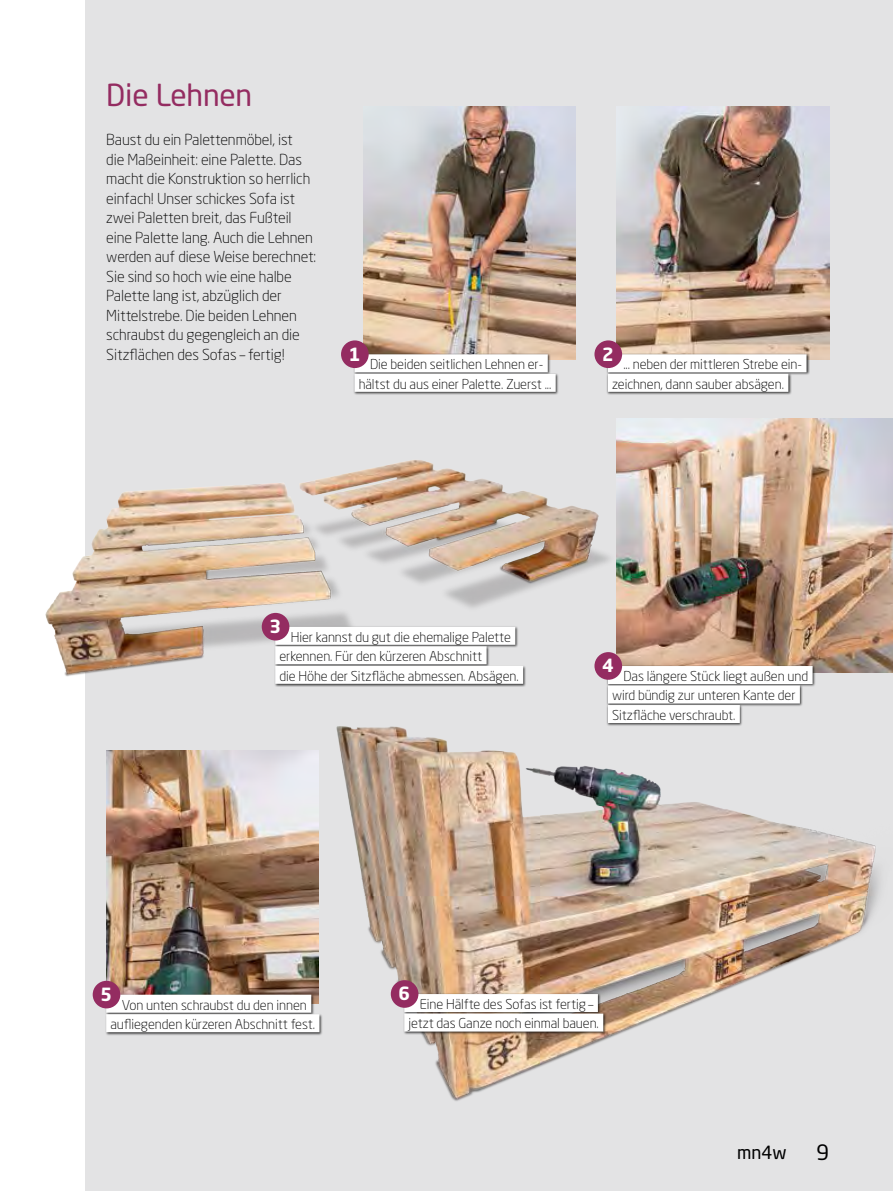
<style>
.page{position:relative;width:893px;height:1191px;background:#fff}
.page>*{position:absolute;margin:0;border:0;box-sizing:border-box;transform-origin:0 0}
.t1{font:30px "Neo Sans Pro";letter-spacing:-.005em;color:#942c61}
.t2{font:21px "Neo Sans Pro";color:#000}
.t3{font:700 18px "Neo Sans Pro";color:#fff}
.t4{font:18px "Neo Sans Pro";color:#000}
.t5{font:300 15px/19.5px "Neo Sans Pro";letter-spacing:-.005em;color:#000}
.t6{font:300 13.5px/19.5px "Neo Sans Pro";letter-spacing:-.005em;color:#000;text-align:center}
</style>
<div class="page">
<div style="left:85px;top:0;width:808px;height:1191px;background:#e3e3e4"></div>
<img style="left:106px;top:750px;width:146px;height:243px">
<img style="left:363px;top:106px;width:213px;height:254px">
<img style="left:617px;top:106px;width:212px;height:254px">
<img style="left:45px;top:430px;width:572px;height:247px">
<img style="left:617px;top:418px;width:276px;height:191px">
<img style="left:252px;top:609px;width:641px;height:492px">
<div style="left:353px;top:353px;width:206px;height:42px;background:#000;opacity:.75"></div>
<div style="left:354px;top:354px;width:194px;height:18px;background:#fff"></div>
<div style="left:354px;top:374px;width:202px;height:18px;background:#fff"></div>
<div style="left:607px;top:353px;width:203px;height:42px;background:#000;opacity:.75"></div>
<div style="left:608px;top:354px;width:198px;height:18px;background:#fff"></div>
<div style="left:608px;top:374px;width:180px;height:18px;background:#fff"></div>
<div style="left:341px;top:340px;width:28px;height:28px;background:#942c61;border-radius:50%"></div>
<div style="left:594px;top:340px;width:28px;height:28px;background:#942c61;border-radius:50%"></div>
<div style="left:274px;top:625px;width:253px;height:62px;background:#000;opacity:.75"></div>
<div style="left:275px;top:627px;width:240px;height:18px;background:#fff"></div>
<div style="left:275px;top:646px;width:212px;height:18px;background:#fff"></div>
<div style="left:275px;top:666px;width:248px;height:18px;background:#fff"></div>
<div style="left:262px;top:613px;width:27px;height:27px;background:#942c61;border-radius:50%"></div>
<div style="left:607px;top:664px;width:209px;height:62px;background:#000;opacity:.75"></div>
<div style="left:608px;top:666px;width:205px;height:18px;background:#fff"></div>
<div style="left:608px;top:685px;width:192px;height:18px;background:#fff"></div>
<div style="left:608px;top:705px;width:132px;height:18px;background:#fff"></div>
<div style="left:594px;top:652px;width:28px;height:28px;background:#942c61;border-radius:50%"></div>
<div style="left:403px;top:992px;width:204px;height:43px;background:#000;opacity:.75"></div>
<div style="left:404px;top:994px;width:194px;height:18px;background:#fff"></div>
<div style="left:404px;top:1013px;width:199px;height:18px;background:#fff"></div>
<div style="left:105px;top:993px;width:218px;height:42px;background:#000;opacity:.75"></div>
<div style="left:106px;top:994px;width:205px;height:18px;background:#fff"></div>
<div style="left:106px;top:1014px;width:213px;height:18px;background:#fff"></div>
<div style="left:391px;top:980px;width:27px;height:27px;background:#942c61;border-radius:50%"></div>
<div style="left:93px;top:980px;width:27px;height:28px;background:#942c61;border-radius:50%"></div>
<h1 class="t1" style="left:106px;top:77px;width:148px">Die Lehnen</h1>
<p class="t5" style="left:106px;top:130px;width:211px">Baust du ein Palettenmöbel, ist<br>die Maßeinheit: eine Palette. Das macht die Konstruktion so herrlich einfach! Unser schickes Sofa ist zwei Paletten breit, das Fußteil eine Palette lang. Auch die Lehnen werden auf diese Weise berechnet:<br>Sie sind so hoch wie eine halbe<br>Palette lang ist, abzüglich der<br>Mittelstrebe. Die beiden Lehnen schraubst du gegengleich an die<br>Sitzflächen des Sofas – fertig!</p>
<h3 class="t3" style="left:349px;top:342px;width:13px">1</h3>
<h3 class="t3" style="left:602px;top:342px;width:13px">2</h3>
<p class="t6" style="left:359px;top:354px;width:194px">Die beiden seitlichen Lehnen er&shy;hältst du aus einer Palette. Zuerst ...</p>
<p class="t6" style="left:612px;top:354px;width:191px;text-align:left;text-indent:11px">... neben der mittleren Strebe ein&shy;zeichnen, dann sauber absägen.</p>
<h3 class="t3" style="left:269px;top:615px;width:13px">3</h3>
<p class="t6" style="left:279px;top:627px;width:241px;text-align:left;text-indent:11px">Hier kannst du gut die ehemalige Palette erkennen. Für den kürzeren Abschnitt<br>die Höhe der Sitzfläche abmessen. Absägen.</p>
<h3 class="t3" style="left:602px;top:654px;width:13px">4</h3>
<p class="t6" style="left:612px;top:666px;width:197px;text-align:left;text-indent:11px">Das längere Stück liegt außen und wird bündig zur unteren Kante der<br>Sitzfläche verschraubt.</p>
<h3 class="t3" style="left:100px;top:983px;width:13px">5</h3>
<h3 class="t3" style="left:398px;top:982px;width:13px">6</h3>
<p class="t6" style="left:408px;top:994px;width:192px">Eine Hälfte des Sofas ist fertig – jetzt das Ganze noch einmal bauen.</p>
<p class="t6" style="left:110px;top:994px;width:206px">Von unten schraubst du den innen aufliegenden kürzeren Abschnitt fest.</p>
<h3 class="t4" style="left:737px;top:1141px;width:51px">mn4w</h3>
<h2 class="t2" style="left:816px;top:1139px;width:14px">9</h2>
</div>
